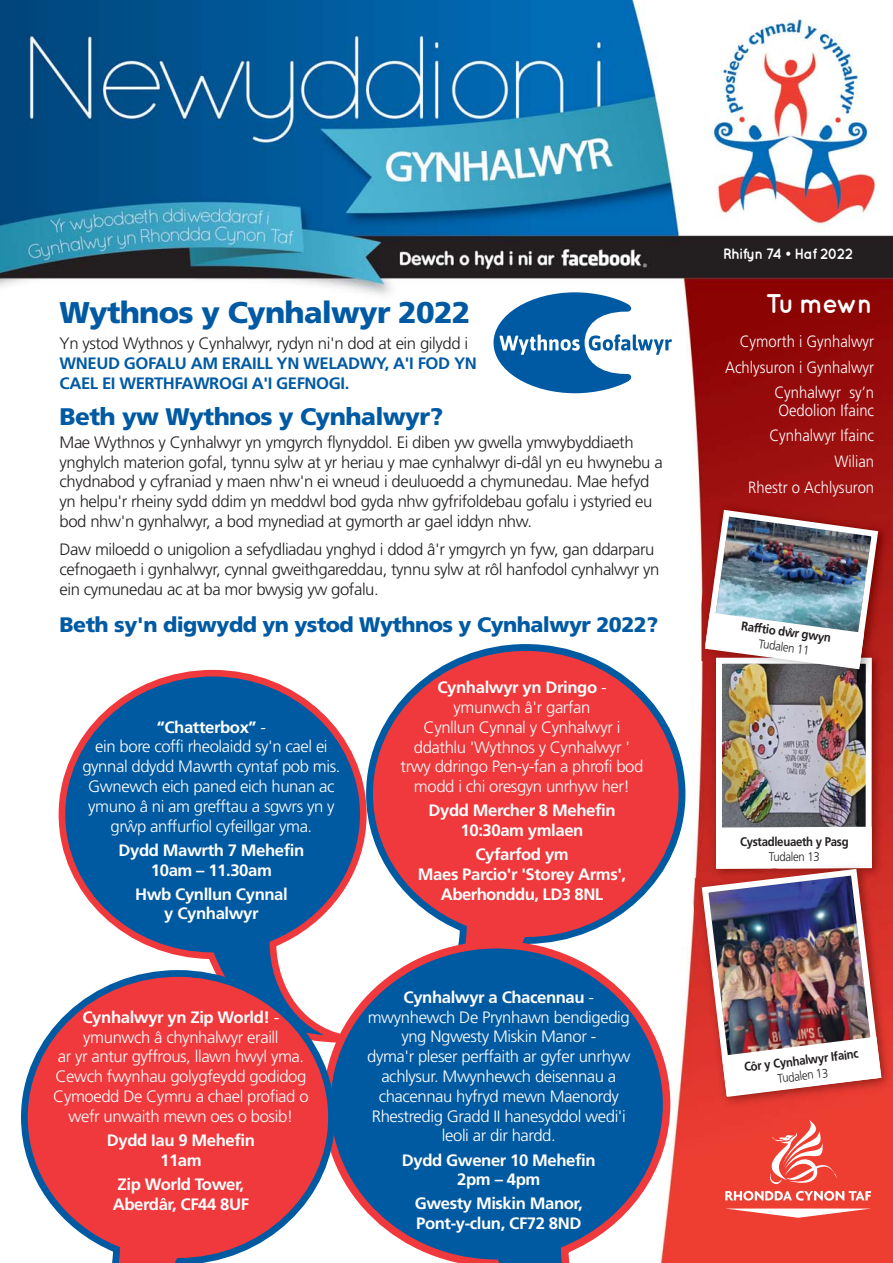
<style>
.page{position:relative;width:893px;height:1263px;background:#fff}
.page>*{position:absolute;margin:0;border:0;box-sizing:border-box;transform-origin:0 0}
.t1{font:900 30px "Frutiger";letter-spacing:-.025em;color:#005aa3}
.t2{font:700 27px "Quicksand";letter-spacing:-.065em;color:#fff;scale:.95 1}
.t3{font:900 24px "Frutiger";letter-spacing:-.025em;color:#005aa3}
.t4{font:900 21px "Frutiger";letter-spacing:-.025em;color:#005aa3}
.t5{font:300 16.5px/19.8px "Frutiger";letter-spacing:-.025em;color:#fff;text-align:center}
.t6{font:300 16.5px/19.8px "Frutiger";letter-spacing:-.025em;color:#231f20}
.t7{font:700 16.5px/19.8px "Frutiger";letter-spacing:-.025em;color:#fff;text-align:center}
.t8{font:700 16.5px/19.8px "Frutiger";letter-spacing:-.025em;color:#005aa3}
.t9{font:300 16.35px/25.8px "Frutiger";color:#fff;text-align:right;scale:.91 1}
.t10{font:700 15px "Quicksand";letter-spacing:-.05em;color:#fff;scale:.95 1}
.t11{font:700 12.45px "Frutiger";letter-spacing:-.025em;color:#231f20;scale:.91 1}
.t12{font:300 12.45px "Frutiger";letter-spacing:-.025em;color:#231f20;scale:.91 1}
.s1{font-weight:700}
</style>
<div class="page">
<img style="left:0;top:0;width:893px;height:1263px">
<img style="left:706px;top:661px;width:182px;height:216px">
<img style="left:723px;top:685px;width:142px;height:142px">
<div style="left:716px;top:658px;width:156px;height:210px;border:6px solid #fff"></div>
<img style="left:693px;top:498px;width:200px;height:163px">
<img style="left:706px;top:670px;width:172px;height:15px">
<img style="left:716px;top:670px;width:156px;height:14px">
<img style="left:722px;top:670px;width:144px;height:14px">
<img style="left:702px;top:506px;width:179px;height:164px">
<svg style="left:725px;top:1208px;width:146px;height:10px"></svg>
<svg style="left:725px;top:1120px;width:146px;height:81px;background:#f05a4f"></svg>
<svg style="left:493px;top:292px;width:179px;height:101px"></svg>
<svg style="left:59px;top:670px;width:307px;height:300px"></svg>
<svg style="left:366px;top:644px;width:319px;height:387px"></svg>
<svg style="left:323px;top:941px;width:347px;height:322px"></svg>
<svg style="left:21px;top:970px;width:314px;height:293px"></svg>
<img style="left:690px;top:877px;width:203px;height:237px">
<img style="left:698px;top:827px;width:186px;height:272px">
<h1 class="t1" style="left:60px;top:300px;width:412px">Wythnos y Cynhalwyr 2022</h1>
<p class="t6" style="left:60px;top:335px;width:410px">Yn ystod Wythnos y Cynhalwyr, rydyn ni'n dod at ein gilydd i</p>
<p class="t8" style="left:60px;top:355px;width:419px">WNEUD GOFALU AM ERAILL YN WELADWY, A'I FOD YN<br>CAEL EI WERTHFAWROGI A'I GEFNOGI.</p>
<h3 class="t3" style="left:60px;top:407px;width:385px">Beth yw Wythnos y Cynhalwyr?</h3>
<p class="t6" style="left:60px;top:433px;width:605px">Mae Wythnos y Cynhalwyr yn ymgyrch flynyddol. Ei diben yw gwella ymwybyddiaeth ynghylch materion gofal, tynnu sylw at yr heriau y mae cynhalwyr di-dâl yn eu hwynebu a chydnabod y cyfraniad y maen nhw'n ei wneud i deuluoedd a chymunedau. Mae hefyd yn helpu'r rheiny sydd ddim yn meddwl bod gyda nhw gyfrifoldebau gofalu i ystyried eu bod nhw'n gynhalwyr, a bod mynediad at gymorth ar gael iddyn nhw.</p>
<p class="t6" style="left:60px;top:541px;width:601px">Daw miloedd o unigolion a sefydliadau ynghyd i ddod â'r ymgyrch yn fyw, gan ddarparu cefnogaeth i gynhalwyr, cynnal gweithgareddau, tynnu sylw at rôl hanfodol cynhalwyr yn ein cymunedau ac at ba mor bwysig yw gofalu.</p>
<p class="t4" style="left:60px;top:616px;width:600px">Beth sy'n digwydd yn ystod Wythnos y Cynhalwyr 2022?</p>
<p class="t5" style="left:82px;top:718px;width:259px"><span class="s1">“Chatterbox”</span> -<br>ein bore coffi rheolaidd sy'n cael ei gynnal ddydd Mawrth cyntaf pob mis.<br>Gwnewch eich paned eich hunan ac ymuno â ni am grefftau a sgwrs yn y grwˆ p anffurfiol cyfeillgar yma.</p>
<p class="t7" style="left:119px;top:841px;width:187px">Dydd Mawrth 7 Mehefin<br>10am – 11.30am</p>
<p class="t7" style="left:135px;top:885px;width:154px">Hwb Cynllun Cynnal y Cynhalwyr</p>
<p class="t5" style="left:53px;top:1008px;width:257px"><span class="s1">Cynhalwyr yn Zip World!</span> - ymunwch â chynhalwyr eraill<br>ar yr antur gyffrous, llawn hwyl yma.<br>Cewch fwynhau golygfeydd godidog<br>Cymoedd De Cymru a chael profiad o wefr unwaith mewn oes o bosib!</p>
<p class="t7" style="left:107px;top:1132px;width:150px">Dydd Iau 9 Mehefin<br>11am</p>
<p class="t7" style="left:113px;top:1175px;width:138px;text-align:left">Zip World Tower,<br>Aberdâr, CF44 8UF</p>
<p class="t5" style="left:401px;top:679px;width:244px"><span class="s1">Cynhalwyr yn Dringo</span> -<br>ymunwch â'r garfan<br>Cynllun Cynnal y Cynhalwyr i ddathlu 'Wythnos y Cynhalwyr ' trwy ddringo Pen-y-fan a phrofi bod modd i chi oresgyn unrhyw her!</p>
<p class="t7" style="left:429px;top:802px;width:188px">Dydd Mercher 8 Mehefin<br>10:30am ymlaen</p>
<p class="t7" style="left:418px;top:846px;width:210px">Cyfarfod ym<br>Maes Parcio'r 'Storey Arms',<br>Aberhonddu, LD3 8NL</p>
<p class="t5" style="left:367px;top:988px;width:265px"><span class="s1">Cynhalwyr a Chacennau</span> - mwynhewch De Prynhawn bendigedig yng Ngwesty Miskin Manor -<br>dyma'r pleser perffaith ar gyfer unrhyw achlysur. Mwynhewch deisennau a chacennau hyfryd mewn Maenordy<br>Rhestredig Gradd II hanesyddol wedi'i leoli ar dir hardd.</p>
<p class="t7" style="left:402px;top:1151px;width:195px">Dydd Gwener 10 Mehefin<br>2pm – 4pm</p>
<p class="t7" style="left:415px;top:1195px;width:169px;text-align:left">Gwesty Miskin Manor,<br>Pont-y-clun, CF72 8ND</p>
<p class="t10" style="left:723px;top:248px;width:138px">Rhifyn 74 • Haf 2022</p>
<h2 class="t2" style="left:766px;top:294px;width:114px">Tu mewn</h2>
<p class="t9" style="left:725px;top:330px;width:165px">Cymorth i Gynhalwyr<br>Achlysuron i Gynhalwyr<br>Cynhalwyr sy’n</p>
<p class="t9" style="left:748px;top:398px;width:140px">Oedolion Ifainc<br>Cynhalwyr Ifainc<br>Wilian<br>Rhestr o Achlysuron</p>
<p class="t11" style="left:742px;top:621px;width:101px;rotate:8deg">Rafftio dwˆ r gwyn</p>
<p class="t12" style="left:760px;top:638px;width:58px;rotate:8deg">Tudalen 11</p>
<p class="t11" style="left:740px;top:836px;width:121px">Cystadleuaeth y Pasg</p>
<p class="t12" style="left:769px;top:851px;width:58px">Tudalen 13</p>
<p class="t11" style="left:743px;top:1062px;width:128px;rotate:-7deg">Côr y Cynhalwyr Ifainc</p>
<p class="t12" style="left:777px;top:1073px;width:58px;rotate:-7deg">Tudalen 13</p>
</div>
